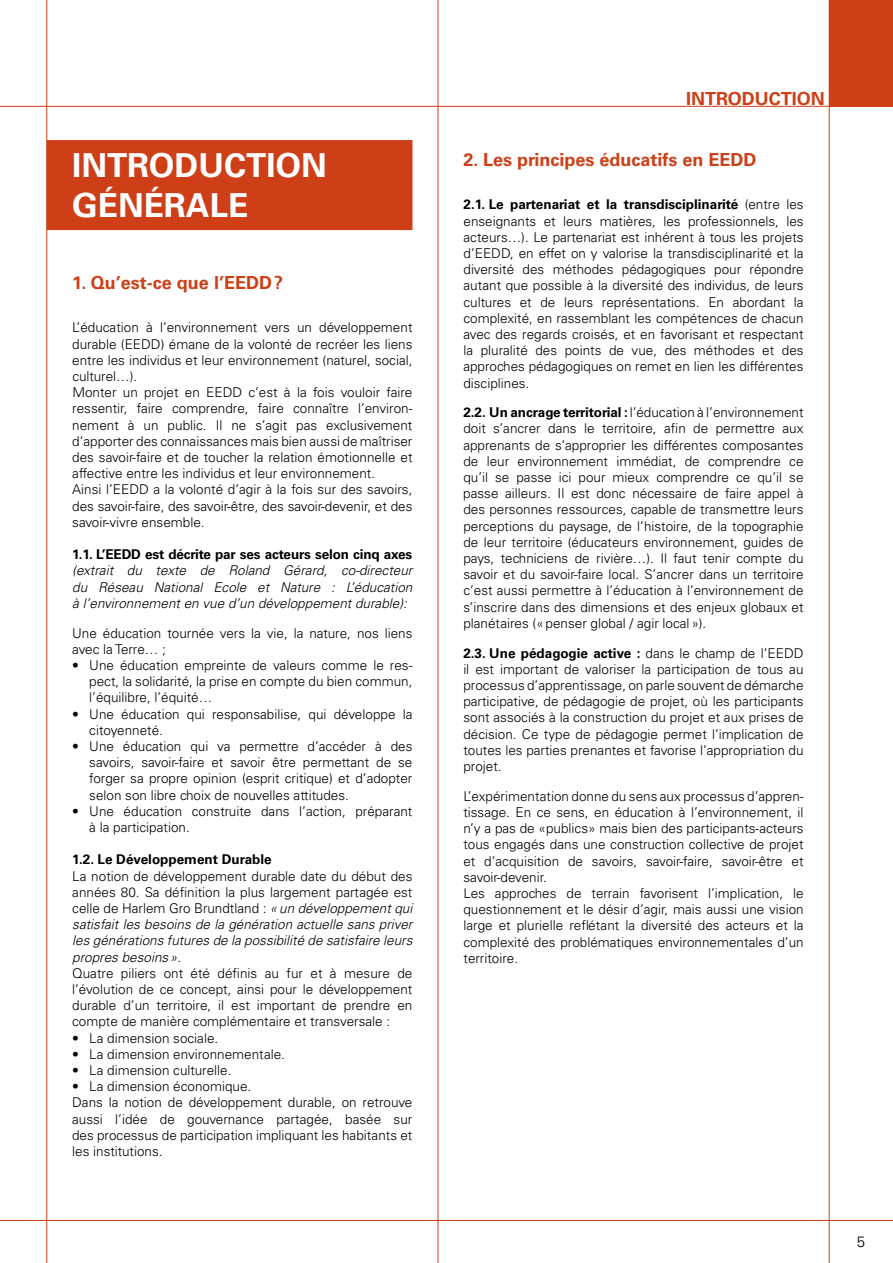
<style>
.page{position:relative;width:893px;height:1263px;background:#fff}
.page>*{position:absolute;margin:0;border:0;box-sizing:border-box;transform-origin:0 0}
.t1{font:700 33px/39.6px "Univers LT Std";letter-spacing:.165em;color:#fff}
.t2{font:700 18px "Univers LT Std";color:#ce3f17}
.t3{font:300 15px "Univers LT Std";color:#000}
.t4{font:300 13.5px/16.2px "Univers LT Std";color:#000}
.t5{font:italic 300 13.5px/16.2px "Univers LT Std";color:#000;text-align:justify}
.t6{font:700 13.5px "Univers LT Std";letter-spacing:-.01em;color:#000}
.s1{font-style:italic}
.s2{font-weight:700}
</style>
<div class="page">
<div style="left:829px;top:0;width:64px;height:107px;background:#ce3f17"></div>
<div style="left:47px;top:140px;width:365px;height:90px;background:#ce3f17"></div>
<hr style="left:0;top:106px;width:893px;height:1px;background:#ce3f17">
<hr style="left:0;top:1220px;width:893px;height:1px;background:#ce3f17">
<hr style="left:46px;top:0;width:1px;height:1263px;background:#ce3f17">
<hr style="left:438px;top:0;width:1px;height:1263px;background:#ce3f17">
<hr style="left:829px;top:0;width:1px;height:1263px;background:#ce3f17">
<h1 class="t1" style="left:72px;top:146px;width:251px">introduction générale</h1>
<h2 class="t2" style="left:72px;top:272px;width:212px">1. Qu’est-ce que l’EEDD?</h2>
<p class="t4" style="left:72px;top:320px;width:342px">L’éducation à l’environnement vers un développement durable (EEDD) émane de la volonté de recréer les liens entre les individus et leur environnement (naturel, social, culturel…).<br>Monter un projet en EEDD c’est à la fois vouloir faire ressentir, faire comprendre, faire connaître l’environ&shy;nement à un public. Il ne s’agit pas exclusivement d’apporter des connaissances mais bien aussi de maîtriser des savoir-faire et de toucher la relation émotionnelle et affective entre les individus et leur environnement.<br>Ainsi l’EEDD a la volonté d’agir à la fois sur des savoirs, des savoir-faire, des savoir-être, des savoir-devenir, et des savoir-vivre ensemble.</p>
<p class="t6" style="left:72px;top:547px;width:342px">1.1. L’EEDD est décrite par ses acteurs selon cinq axes</p>
<p class="t5" style="left:72px;top:563px;width:342px">(extrait du texte de Roland Gérard, co-directeur du Réseau National Ecole et Nature : L’éducation à l’environnement en vue d’un développement durable):</p>
<p class="t4" style="left:72px;top:625px;width:342px">Une éducation tournée vers la vie, la nature, nos liens avec la Terre… ;</p>
<p class="t4" style="left:89px;top:657px;width:325px;text-align:justify;text-indent:-17px">• Une éducation empreinte de valeurs comme le res&shy;pect, la solidarité, la prise en compte du bien commun, l’équilibre, l’équité…</p>
<p class="t4" style="left:89px;top:706px;width:325px;text-indent:-17px">• Une éducation qui responsabilise, qui développe la citoyenneté.</p>
<p class="t4" style="left:89px;top:738px;width:325px;text-align:justify;text-indent:-17px">• Une éducation qui va permettre d’accéder à des savoirs, savoir-faire et savoir être permettant de se forger sa propre opinion (esprit critique) et d’adopter selon son libre choix de nouvelles attitudes.</p>
<p class="t4" style="left:89px;top:803px;width:325px;text-indent:-17px">• Une éducation construite dans l’action, préparant à la participation.</p>
<p class="t6" style="left:72px;top:852px;width:201px">1.2. Le Développement Durable</p>
<p class="t4" style="left:72px;top:868px;width:342px">La notion de développement durable date du début des années 80. Sa définition la plus largement partagée est celle de Harlem Gro Brundtland : <span class="s1">«un développement qui satisfait les besoins de la génération actuelle sans priver les générations futures de la possibilité de satisfaire leurs propres besoins»</span>.<br>Quatre piliers ont été définis au fur et à mesure de l’évolution de ce concept, ainsi pour le développement durable d’un territoire, il est important de prendre en compte de manière complémentaire et transversale :</p>
<p class="t4" style="left:72px;top:1030px;width:148px">• La dimension sociale.</p>
<p class="t4" style="left:72px;top:1046px;width:214px">• La dimension environnementale.</p>
<p class="t4" style="left:72px;top:1062px;width:161px">• La dimension culturelle.</p>
<p class="t4" style="left:72px;top:1078px;width:342px">• La dimension économique.<br>Dans la notion de développement durable, on retrouve aussi l’idée de gouvernance partagée, basée sur des processus de participation impliquant les habitants et les institutions.</p>
<h2 class="t2" style="left:686px;top:88px;width:137px">introduction</h2>
<h2 class="t2" style="left:463px;top:149px;width:294px">2. Les principes éducatifs en EEDD</h2>
<p class="t4" style="left:463px;top:196px;width:342px;text-align:justify"><span class="s2">2.1. Le partenariat et la transdisciplinarité</span> (entre les enseignants et leurs matières, les professionnels, les acteurs…). Le partenariat est inhérent à tous les projets d’EEDD, en effet on y valorise la transdisciplinarité et la diversité des méthodes pédagogiques pour répondre autant que possible à la diversité des individus, de leurs cultures et de leurs représentations. En abordant la complexité, en rassemblant les compétences de chacun avec des regards croisés, et en favorisant et respectant la pluralité des points de vue, des méthodes et des approches pédagogiques on remet en lien les différentes disciplines.</p>
<p class="t4" style="left:463px;top:404px;width:342px;text-align:justify"><span class="s2">2.2. Un ancrage territorial :</span> l’éducation à l’environnement doit s’ancrer dans le territoire, afin de permettre aux apprenants de s’approprier les différentes composantes de leur environnement immédiat, de comprendre ce qu’il se passe ici pour mieux comprendre ce qu’il se passe ailleurs. Il est donc nécessaire de faire appel à des personnes ressources, capable de transmettre leurs perceptions du paysage, de l’histoire, de la topographie de leur territoire (éducateurs environnement, guides de pays, techniciens de rivière…). Il faut tenir compte du savoir et du savoir-faire local. S’ancrer dans un territoire c’est aussi permettre à l’éducation à l’environnement de s’inscrire dans des dimensions et des enjeux globaux et planétaires («penser global / agir local»).</p>
<p class="t4" style="left:463px;top:645px;width:342px;text-align:justify"><span class="s2">2.3. Une pédagogie active :</span> dans le champ de l’EEDD il est important de valoriser la participation de tous au processus d’apprentissage, on parle souvent de démarche participative, de pédagogie de projet, où les participants sont associés à la construction du projet et aux prises de décision. Ce type de pédagogie permet l’implication de toutes les parties prenantes et favorise l’appropriation du projet.</p>
<p class="t4" style="left:463px;top:788px;width:342px">L’expérimentation donne du sens aux processus d’appren&shy;tissage. En ce sens, en éducation à l’environnement, il n’y a pas de «publics» mais bien des participants-acteurs tous engagés dans une construction collective de projet et d’acquisition de savoirs, savoir-faire, savoir-être et savoir-devenir.<br>Les approches de terrain favorisent l’implication, le questionnement et le désir d’agir, mais aussi une vision large et plurielle reflétant la diversité des acteurs et la complexité des problématiques environnementales d’un territoire.</p>
<p class="t3" style="left:857px;top:1233px;width:10px">5</p>
</div>
